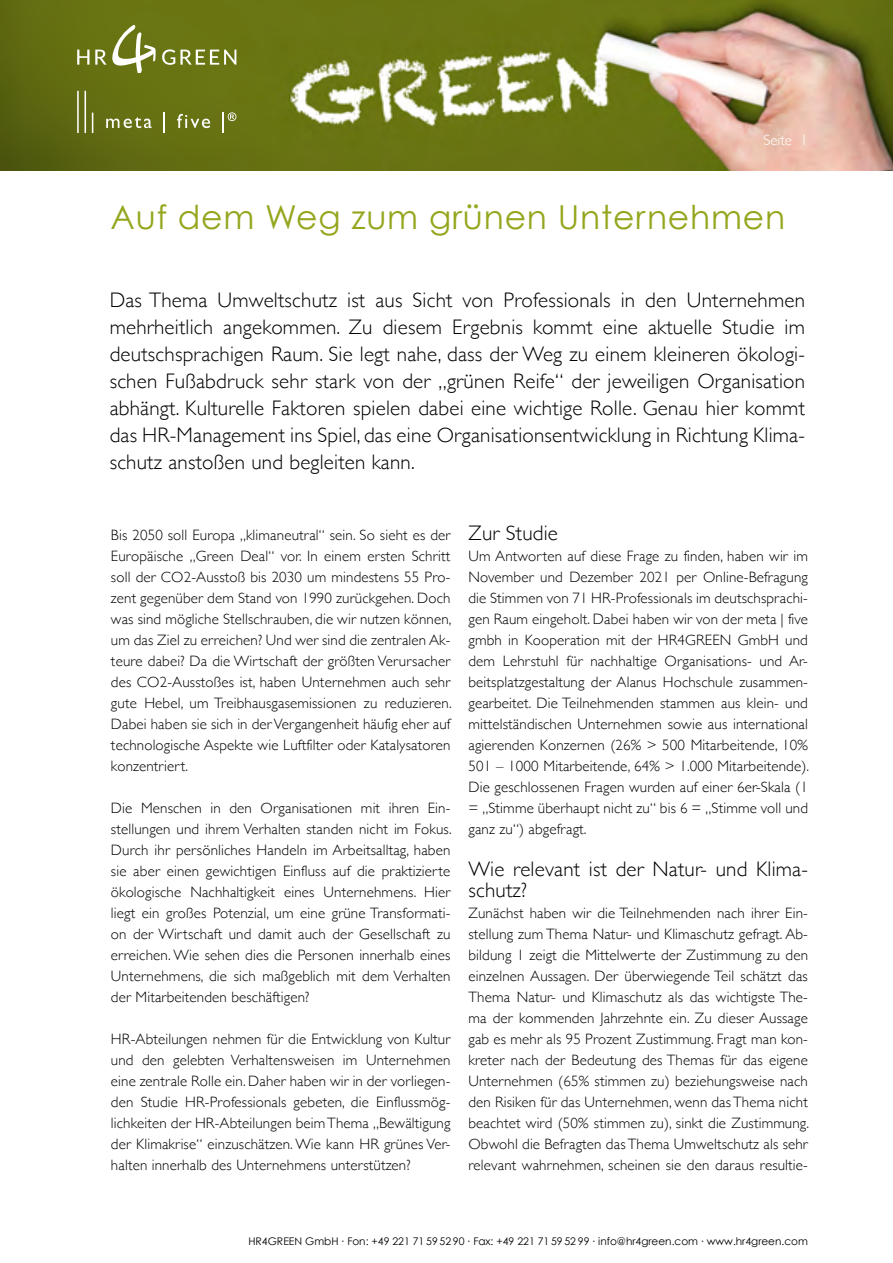
<style>
.page{position:relative;width:893px;height:1263px;background:#fff}
.page>*{position:absolute;margin:0;border:0;box-sizing:border-box;transform-origin:0 0}
.t1{font:33px "Century Gothic";letter-spacing:.025em;color:#95a61d}
.t2{font:300 21px/27px "Gill Sans";letter-spacing:.01em;color:#000}
.t3{font:300 15px/21px "Gill Sans";letter-spacing:.01em;color:#000;text-align:justify}
.t4{font:300 15px "Gill Sans";color:#fff}
.t5{font:10.5px "Century Gothic";color:#000}
</style>
<div class="page">
<img style="left:0;top:0;width:893px;height:170px">
<svg style="left:162px;top:49px;width:74px;height:16px"></svg>
<svg style="left:77px;top:50px;width:12px;height:15px"></svg>
<svg style="left:95px;top:25px;width:61px;height:47px"></svg>
<hr style="left:77px;top:91px;width:2px;height:42px;background:#fff">
<hr style="left:85px;top:91px;width:1px;height:42px;background:#fff">
<svg style="left:92px;top:113px;width:1px;height:20px"></svg>
<svg style="left:106px;top:117px;width:46px;height:11px"></svg>
<svg style="left:164px;top:113px;width:1px;height:20px"></svg>
<svg style="left:177px;top:114px;width:33px;height:14px"></svg>
<hr style="left:222px;top:113px;width:2px;height:20px;background:#fff">
<svg style="left:228px;top:112px;width:8px;height:9px"></svg>
<p class="t4" style="left:763px;top:128px;width:46px">Seite 1</p>
<h1 class="t1" style="left:111px;top:194px;width:676px">Auf dem Weg zum grünen Unternehmen</h1>
<p class="t2" style="left:110px;top:285px;width:697px;text-align:justify">Das Thema Umweltschutz ist aus Sicht von Professionals in den Unternehmen mehrheitlich angekommen. Zu diesem Ergebnis kommt eine aktuelle Studie im deutschsprachigen Raum. Sie legt nahe, dass der Weg zu einem kleineren ökologi&shy;schen Fußabdruck sehr stark von der „grünen Reife“ der jeweiligen Organisation abhängt. Kulturelle Faktoren spielen dabei eine wichtige Rolle. Genau hier kommt das HR-Management ins Spiel, das eine Organisationsentwicklung in Richtung Klima&shy;schutz anstoßen und begleiten kann.</p>
<p class="t3" style="left:111px;top:524px;width:342px">Bis 2050 soll Europa „klimaneutral“ sein. So sieht es der Europäische „Green Deal“ vor. In einem ersten Schritt soll der CO2-Ausstoß bis 2030 um mindestens 55 Pro&shy;zent gegenüber dem Stand von 1990 zurückgehen. Doch was sind mögliche Stellschrauben, die wir nutzen können, um das Ziel zu erreichen? Und wer sind die zentralen Ak&shy;teure dabei? Da die Wirtschaft der größten Verursacher des CO2-Ausstoßes ist, haben Unternehmen auch sehr gute Hebel, um Treibhausgasemissionen zu reduzieren.<br>Dabei haben sie sich in der Vergangenheit häufig eher auf technologische Aspekte wie Luftfilter oder Katalysatoren konzentriert.</p>
<p class="t3" style="left:111px;top:797px;width:342px">Die Menschen in den Organisationen mit ihren Ein&shy;stellungen und ihrem Verhalten standen nicht im Fokus.<br>Durch ihr persönliches Handeln im Arbeitsalltag, haben sie aber einen gewichtigen Einfluss auf die praktizierte ökologische Nachhaltigkeit eines Unternehmens. Hier liegt ein großes Potenzial, um eine grüne Transformati&shy;on der Wirtschaft und damit auch der Gesellschaft zu erreichen. Wie sehen dies die Personen innerhalb eines Unternehmens, die sich maßgeblich mit dem Verhalten der Mitarbeitenden beschäftigen?</p>
<p class="t3" style="left:111px;top:1028px;width:341px">HR-Abteilungen nehmen für die Entwicklung von Kultur und den gelebten Verhaltensweisen im Unternehmen eine zentrale Rolle ein. Daher haben wir in der vorliegen&shy;den Studie HR-Professionals gebeten, die Einflussmög&shy;lichkeiten der HR-Abteilungen beim Thema „Bewältigung der Klimakrise“ einzuschätzen. Wie kann HR grünes Ver&shy;halten innerhalb des Unternehmens unterstützen?</p>
<h2 class="t2" style="left:468px;top:519px;width:91px">Zur Studie</h2>
<p class="t3" style="left:468px;top:545px;width:342px">Um Antworten auf diese Frage zu finden, haben wir im November und Dezember 2021 per Online-Befragung die Stimmen von 71 HR-Professionals im deutschsprachi&shy;gen Raum eingeholt. Dabei haben wir von der meta | five gmbh in Kooperation mit der HR4GREEN GmbH und dem Lehrstuhl für nachhaltige Organisations- und Ar&shy;beitsplatzgestaltung der Alanus Hochschule zusammen&shy;gearbeitet. Die Teilnehmenden stammen aus klein- und mittelständischen Unternehmen sowie aus international agierenden Konzernen (26% &gt; 500 Mitarbeitende, 10% 501 – 1000 Mitarbeitende, 64% &gt; 1.000 Mitarbeitende).<br>Die geschlossenen Fragen wurden auf einer 6er-Skala (1 = „Stimme überhaupt nicht zu“ bis 6 = „Stimme voll und ganz zu“) abgefragt.</p>
<h2 class="t2" style="left:468px;top:858px;width:341px;line-height:21px">Wie relevant ist der Natur- und Klima&shy;schutz?</h2>
<p class="t3" style="left:468px;top:902px;width:342px">Zunächst haben wir die Teilnehmenden nach ihrer Ein&shy;stellung zum Thema Natur- und Klimaschutz gefragt. Ab&shy;bildung 1 zeigt die Mittelwerte der Zustimmung zu den einzelnen Aussagen. Der überwiegende Teil schätzt das Thema Natur- und Klimaschutz als das wichtigste The&shy;ma der kommenden Jahrzehnte ein. Zu dieser Aussage gab es mehr als 95 Prozent Zustimmung. Fragt man kon&shy;kreter nach der Bedeutung des Themas für das eigene Unternehmen (65% stimmen zu) beziehungsweise nach den Risiken für das Unternehmen, wenn das Thema nicht beachtet wird (50% stimmen zu), sinkt die Zustimmung.<br>Obwohl die Befragten das Thema Umweltschutz als sehr relevant wahrnehmen, scheinen sie den daraus resultie-</p>
<p class="t5" style="left:248px;top:1234px;width:561px">HR4GREEN GmbH ∙ Fon: +49 221 71 59 52 90 ∙ Fax: +49 221 71 59 52 99 ∙ info@hr4green.com ∙ www.hr4green.com</p>
</div>
